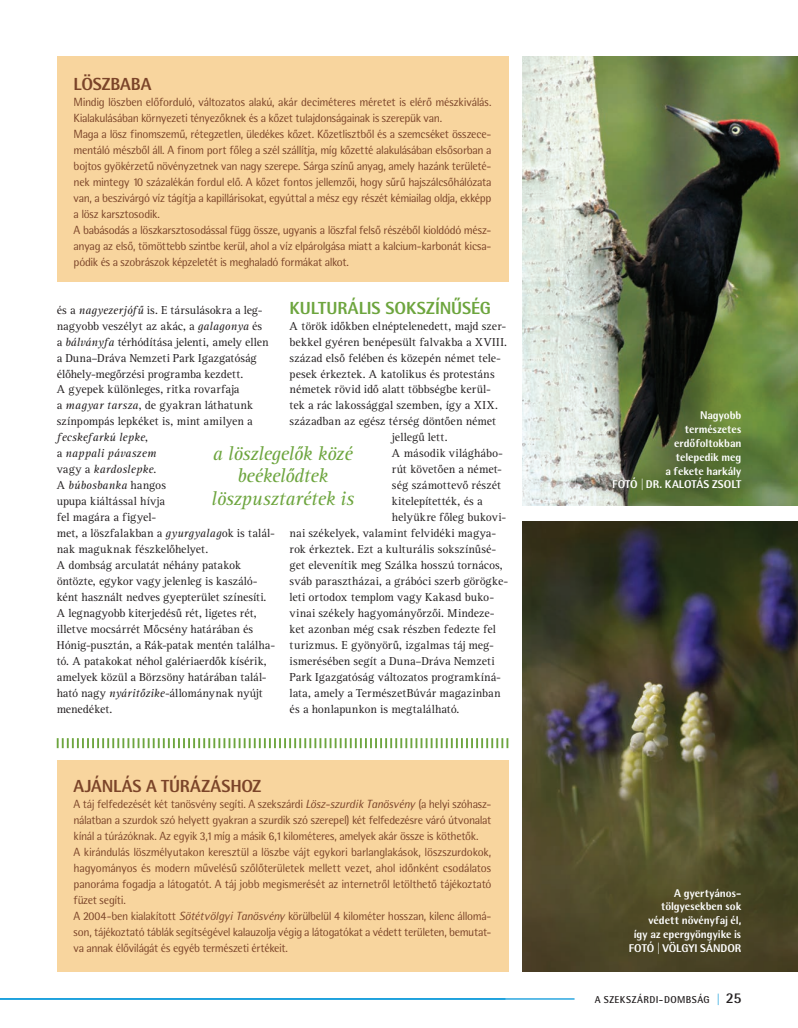
<style>
.page{position:relative;width:798px;height:1028px;background:#fff}
.page>*{position:absolute;margin:0;border:0;box-sizing:border-box;transform-origin:0 0}
.t1{font:italic 20px/22.5px "Rotis Srf PFL";color:#6da53e;text-align:center}
.t2{font:700 17.5px "Rotis Sm Sn XPFL";letter-spacing:.01em;color:#7b4429}
.t3{font:700 17.5px "Rotis Sm Sn XPFL";letter-spacing:.02em;color:#6da53e}
.t4{font:11.88px/16px "Rotis Srf PFL";letter-spacing:.025em;color:#231f20}
.t5{font:11.88px/16px "Rotis Sm Sn PFL";letter-spacing:.01em;color:#7b4429}
.t6{font:700 11.25px/13.8px "Rotis Sm Sn XPFL";letter-spacing:.015em;color:#fff;text-align:right}
.t7{font:700 10px "Rotis Sm Sn PFL";letter-spacing:.07em;color:#231f20}
.s1{font-style:italic}
.s2{font-size:11.25px;color:#0095d9}
.s3{font-size:15px}
</style>
<div class="page">
<hr style="left:0;top:998px;width:574px;height:1px;background:#0095d9">
<img style="left:522px;top:521px;width:275px;height:450px">
<img style="left:522px;top:57px;width:275px;height:448px">
<svg style="left:57px;top:738px;width:451px;height:10px"></svg>
<div style="left:57px;top:760px;width:451px;height:211px;background:#f8d59e"></div>
<div style="left:57px;top:57px;width:451px;height:225px;background:#f8d59e"></div>
<h2 class="t2" style="left:74px;top:73px;width:79px">Löszbaba</h2>
<p class="t5" style="left:74px;top:94px;width:419px">Mindig löszben előforduló, változatos alakú, akár deciméteres méretet is elérő mészkiválás.<br>Kialakulásában környezeti tényezőknek és a kőzet tulajdonságainak is szerepük van.<br>Maga a lösz finomszemű, rétegzetlen, üledékes kőzet. Kőzetlisztből és a szemcséket összece&shy;mentáló mészből áll. A finom port főleg a szél szállítja, míg kőzetté alakulásában elsősorban a bojtos gyökérzetű növényzetnek van nagy szerepe. Sárga színű anyag, amely hazánk területé&shy;nek mintegy 10 százalékán fordul elő. A kőzet fontos jellemzői, hogy sűrű hajszálcsőhálózata van, a beszivárgó víz tágítja a kapillárisokat, egyúttal a mész egy részét kémiailag oldja, ekképp a lösz karsztosodik.<br>A babásodás a löszkarsztosodással függ össze, ugyanis a löszfal felső részéből kioldódó mész&shy;anyag az első, tömöttebb szintbe kerül, ahol a víz elpárolgása miatt a kalcium-karbonát kicsa&shy;pódik és a szobrászok képzeletét is meghaladó formákat alkot.</p>
<p class="t4" style="left:57px;top:302px;width:219px">és a <span class="s1">nagyezerjófű</span> is. E társulásokra a leg&shy;nagyobb veszélyt az akác, a <span class="s1">galagonya</span> és<br>a <span class="s1">bálványfa</span> térhódítása jelenti, amely ellen a Duna–Dráva Nemzeti Park Igazgatóság élőhely-megőrzési programba kezdett.<br>A gyepek különleges, ritka rovarfaja<br>a <span class="s1">magyar tarsza</span>, de gyakran láthatunk színpompás lepkéket is, mint amilyen a <span class="s1">fecskefarkú lepke</span>,<br>a <span class="s1">nappali pávaszem<br></span>vagy a <span class="s1">kardoslepke</span>.<br>A <span class="s1">búbosbanka</span> hangos<br>upupa kiáltással hívja<br>fel magára a figyel-<br>met, a löszfalakban a <span class="s1">gyurgyalag</span>ok is talál&shy;nak maguknak fészkelőhelyet.<br>A dombság arculatát néhány patakok öntözte, egykor vagy jelenleg is kaszáló&shy;ként használt nedves gyepterület színesíti.<br>A legnagyobb kiterjedésű rét, ligetes rét, illetve mocsárrét Mőcsény határában és Hónig-pusztán, a Rák-patak mentén találha&shy;tó. A patakokat néhol galériaerdők kísérik, amelyek közül a Börzsöny határában talál&shy;ható nagy <span class="s1">nyáritőzike</span>-állománynak nyújt menedéket.</p>
<h2 class="t3" style="left:289px;top:297px;width:200px">Ku lturális sokszínűség</h2>
<p class="t4" style="left:289px;top:318px;width:217px">A török időkben elnéptelenedett, majd szer-</p>
<p class="t4" style="left:289px;top:334px;width:219px">bekkel gyéren benépesült falvakba a XVIII.</p>
<p class="t4" style="left:289px;top:350px;width:212px">század első felében és közepén német tele-</p>
<p class="t4" style="left:289px;top:366px;width:206px">pesek érkeztek. A katolikus és protestáns</p>
<p class="t4" style="left:289px;top:382px;width:202px">németek rövid idő alatt többségbe kerül-</p>
<p class="t4" style="left:289px;top:398px;width:210px">tek a rác lakossággal szemben, így a XIX.</p>
<p class="t4" style="left:289px;top:414px;width:208px">században az egész térség döntően német</p>
<p class="t4" style="left:392px;top:430px;width:57px">jellegű lett.</p>
<p class="t4" style="left:392px;top:446px;width:112px">A második világhábo-</p>
<p class="t4" style="left:392px;top:461px;width:111px">rút követően a német-</p>
<p class="t4" style="left:392px;top:477px;width:111px">ség számottevő részét</p>
<p class="t4" style="left:392px;top:493px;width:92px">kitelepítették, és a</p>
<p class="t4" style="left:392px;top:509px;width:115px">helyükre főleg bukovi-</p>
<p class="t4" style="left:289px;top:525px;width:207px">nai székelyek, valamint felvidéki magya-</p>
<p class="t4" style="left:289px;top:541px;width:207px">rok érkeztek. Ezt a kulturális sokszínűsé-</p>
<p class="t4" style="left:289px;top:557px;width:214px">get elevenítik meg Szálka hosszú tornácos,</p>
<p class="t4" style="left:289px;top:573px;width:219px">sváb parasztházai, a grábóci szerb görögke-</p>
<p class="t4" style="left:289px;top:589px;width:205px">leti ortodox templom vagy Kakasd buko-</p>
<p class="t4" style="left:289px;top:605px;width:206px">vinai székely hagyományőrzői. Mindeze-</p>
<p class="t4" style="left:289px;top:621px;width:207px">ket azonban még csak részben fedezte fel</p>
<p class="t4" style="left:289px;top:637px;width:205px">turizmus. E gyönyörű, izgalmas táj meg-</p>
<p class="t4" style="left:289px;top:653px;width:206px">ismerésében segít a Duna–Dráva Nemzeti</p>
<p class="t4" style="left:289px;top:669px;width:212px">Park Igazgatóság változatos programkíná-</p>
<p class="t4" style="left:289px;top:685px;width:212px">lata, amely a TermészetBúvár magazinban</p>
<p class="t4" style="left:289px;top:701px;width:171px">és a honlapunkon is megtalálható.</p>
<h1 class="t1" style="left:211px;top:442px;width:144px">a löszlegelők közé beékelődtek löszpusztarétek is</h1>
<h2 class="t2" style="left:74px;top:775px;width:189px">Ajánlás a túrázáshoz</h2>
<p class="t5" style="left:74px;top:796px;width:419px">A táj felfedezését két tanösvény segíti. A szekszárdi <span class="s1">Lösz-szurdik Tanösvény</span> (a helyi szóhasz&shy;nálatban a szurdok szó helyett gyakran a szurdik szó szerepel) két felfedezésre váró útvonalat kínál a túrázóknak. Az egyik 3,1 míg a másik 6,1 kilométeres, amelyek akár össze is köthetők.<br>A kirándulás löszmélyutakon keresztül a löszbe vájt egykori barlanglakások, löszszurdokok, hagyományos és modern művelésű szőlőterületek mellett vezet, ahol időnként csodálatos panoráma fogadja a látogatót. A táj jobb megismerését az internetről letölthető tájékoztató füzet segíti.<br>A 2004-ben kialakított <span class="s1">Sötétvölgyi Tanösvény</span> körülbelül 4 kilométer hosszan, kilenc állomá&shy;son, tájékoztató táblák segítségével kalauzolja végig a látogatókat a védett területen, bemutat&shy;va annak élővilágát és egyéb természeti értékeit.</p>
<p class="t6" style="left:665px;top:408px;width:77px">Nagyobb természetes erdőfoltokban telepedik meg<br>a fekete harkály</p>
<p class="t6" style="left:612px;top:477px;width:3px">FOTÓ</p>
<p class="t6" style="left:640px;top:477px;width:32px">| DR . KALOTÁS</p>
<p class="t6" style="left:711px;top:477px;width:7px">ZSOLT</p>
<p class="t6" style="left:633px;top:885px;width:109px">A gyertyános&shy;tölgyesekben sok védett növényfaj él, így az epergyöngyike is</p>
<p class="t6" style="left:628px;top:940px;width:3px">FOTÓ</p>
<p class="t6" style="left:656px;top:940px;width:51px">| VÖLGYISÁNDOR</p>
<p class="t7" style="left:594px;top:993px;width:148px">A SZEKSZÁRDI-DOMBSÁG <span class="s2">|</span> <span class="s3">25</span></p>
</div>
